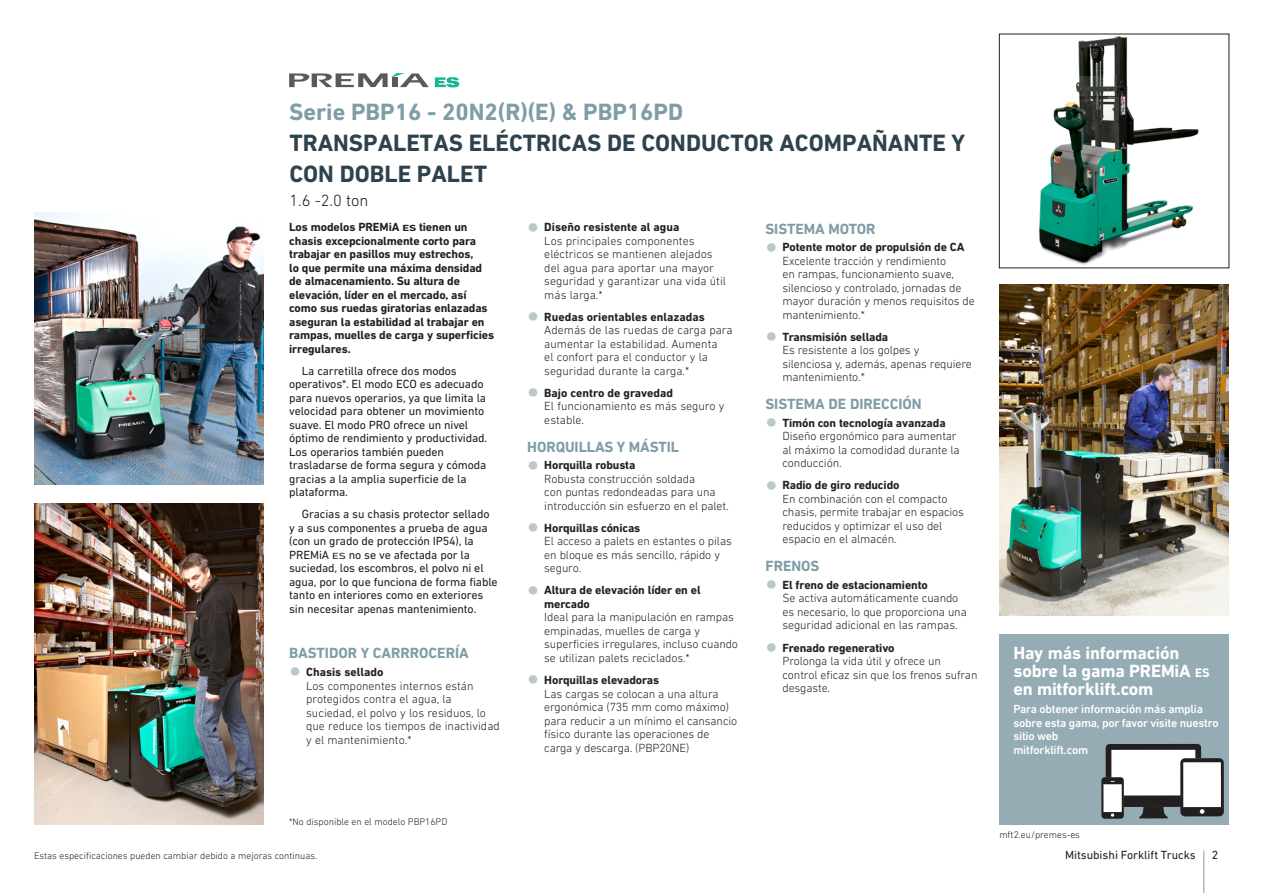
<style>
.page{position:relative;width:1263px;height:893px;background:#fff}
.page>*{position:absolute;margin:0;border:0;box-sizing:border-box;transform-origin:0 0}
.Inside_Capacity_Norm{font:700 24px/30.3px "DIN Next LT Pro";color:#2e424d}
.Inside_Series_Name_N{font:700 24px "DIN Next LT Pro";color:#7f9da7}
.Boxout-Header{font:700 18px/18px "DIN Next LT Pro";letter-spacing:-.01em;color:#fff}
.Inside_Capacity_Norm-2{font:300 16.5px "DIN Next LT Pro";color:#23191c}
.TOP_FEATURES_Section{font:700 15px "DIN Next LT Pro";letter-spacing:-.005em;color:#7f9da7}
.t1{font:300 12px/13.5px "DIN Next LT Pro";letter-spacing:-.01em;color:#231f20}
.FAB_Body_regular_N{font:12px/13.5px "DIN Next LT Pro";letter-spacing:-.01em;color:#231f20}
.FAB_Body_LEAD_-_N{font:700 12px/13.5px "DIN Next LT Pro";letter-spacing:-.01em;color:#231f20}
.Back_Reverse_-_N{font:500 12px/13.5px "DIN Next LT Pro";letter-spacing:-.02em;color:#fff}
.BODY_Smallprint_Norm{font:300 9.75px "DIN Next LT Pro";color:#231f20}
.s1{font-size:9px}
.s2{font-family:"Helvetica Neue LT Std";font-stretch:condensed;font-size:24px;color:#bbc7cc}
.s3{font-weight:700}
.s4{font-size:12.6px}
</style>
<div class="page">
<div style="left:999px;top:634px;width:230px;height:191px;background:#96acb5"></div>
<div style="left:1111px;top:750px;width:84px;height:46px;background:#fff"></div>
<svg style="left:1139px;top:807px;width:29px;height:12px"></svg>
<div style="left:1101px;top:777px;width:23px;height:42px;background:#231f20;border-radius:3px"></div>
<svg style="left:1111px;top:813px;width:3px;height:4px"></svg>
<div style="left:1103px;top:784px;width:19px;height:28px;background:#fff"></div>
<div style="left:1180px;top:758px;width:44px;height:58px;background:#231f20;border-radius:5px"></div>
<svg style="left:1200px;top:809px;width:4px;height:5px"></svg>
<div style="left:1183px;top:762px;width:38px;height:45px;background:#fff"></div>
<svg style="left:1106px;top:744px;width:95px;height:38px"></svg>
<div style="left:1124px;top:795px;width:57px;height:12px;background:#231f20"></div>
<svg style="left:289px;top:73px;width:140px;height:14px"></svg>
<svg style="left:435px;top:77px;width:24px;height:10px"></svg>
<img style="left:999px;top:285px;width:230px;height:330px">
<img style="left:1039px;top:36px;width:160px;height:229px">
<img style="left:34px;top:504px;width:230px;height:321px">
<img style="left:34px;top:213px;width:230px;height:271px">
<hr style="left:1203px;top:851px;width:1px;height:42px;background:#7f9da7">
<p class="Inside_Series_Name_N" style="left:289px;top:98px;width:395px">Serie PBP16 - 20N2(R)(E) &amp; PBP16PD</p>
<p class="Inside_Capacity_Norm" style="left:289px;top:128px;width:677px">TRANSPALETAS ELÉCTRICAS DE CONDUCTOR ACOMPAÑANTE Y<br>CON DOBLE PALET</p>
<p class="Inside_Capacity_Norm-2" style="left:289px;top:191px;width:81px">1.6 -2.0 ton</p>
<p class="FAB_Body_LEAD_-_N" style="left:289px;top:221px;width:206px">Los modelos PREMiA <span class="s1">ES</span> tienen un chasis excepcionalmente corto para trabajar en pasillos muy estrechos,<br>lo que permite una máxima densidad de almacenamiento. Su altura de elevación, líder en el mercado, así como sus ruedas giratorias enlazadas aseguran la estabilidad al trabajar en rampas, muelles de carga y superficies irregulares.</p>
<p class="FAB_Body_regular_N" style="left:289px;top:364px;width:200px;text-indent:13px">La carretilla ofrece dos modos operativos*. El modo ECO es adecuado para nuevos operarios, ya que limita la velocidad para obtener un movimiento suave. El modo PRO ofrece un nivel óptimo de rendimiento y productividad.<br>Los operarios también pueden trasladarse de forma segura y cómoda gracias a la amplia superficie de la plataforma.</p>
<p class="FAB_Body_regular_N" style="left:289px;top:507px;width:210px;text-indent:13px">Gracias a su chasis protector sellado y a sus componentes a prueba de agua (con un grado de protección IP54), la PREMiA <span class="s1">ES</span> no se ve afectada por la suciedad, los escombros, el polvo ni el agua, por lo que funciona de forma fiable tanto en interiores como en exteriores sin necesitar apenas mantenimiento.</p>
<p class="TOP_FEATURES_Section" style="left:289px;top:645px;width:181px">BASTIDOR Y CARRROCERÍA</p>
<p class="t1" style="left:306px;top:665px;width:195px;text-indent:-17px"><span class="s2">•</span> <span class="s3">Chasis sellado<br></span>Los componentes internos están protegidos contra el agua, la suciedad, el polvo y los residuos, lo que reduce los tiempos de inactividad y el mantenimiento.*</p>
<p class="t1" style="left:544px;top:220px;width:183px;text-indent:-17px"><span class="s2">•</span> <span class="s3">Diseño resistente al agua<br></span>Los principales componentes eléctricos se mantienen alejados del agua para aportar una mayor seguridad y garantizar una vida útil más larga.*</p>
<p class="t1" style="left:544px;top:310px;width:190px;text-indent:-17px"><span class="s2">•</span> <span class="s3">Ruedas orientables enlazadas<br></span>Además de las ruedas de carga para aumentar la estabilidad. Aumenta<br>el confort para el conductor y la seguridad durante la carga.*</p>
<p class="t1" style="left:544px;top:386px;width:181px;text-indent:-17px"><span class="s2">•</span> <span class="s3">Bajo centro de gravedad<br></span>El funcionamiento es más seguro y estable.</p>
<p class="TOP_FEATURES_Section" style="left:527px;top:438px;width:153px">HORQUILLAS Y MÁSTIL</p>
<p class="t1" style="left:544px;top:458px;width:186px;text-indent:-17px"><span class="s2">•</span> <span class="s3">Horquilla robusta<br></span>Robusta construcción soldada<br>con puntas redondeadas para una introducción sin esfuerzo en el palet.</p>
<p class="t1" style="left:544px;top:521px;width:189px;text-indent:-17px"><span class="s2">•</span> <span class="s3">Horquillas cónicas<br></span>El acceso a palets en estantes o pilas en bloque es más sencillo, rápido y seguro.</p>
<p class="t1" style="left:544px;top:583px;width:195px;text-indent:-17px"><span class="s2">•</span> <span class="s3">Altura de elevación líder en el mercado<br></span>Ideal para la manipulación en rampas empinadas, muelles de carga y superficies irregulares, incluso cuando se utilizan palets reciclados.*</p>
<p class="t1" style="left:544px;top:673px;width:195px;text-indent:-17px"><span class="s2">•</span> <span class="s3">Horquillas elevadoras<br></span>Las cargas se colocan a una altura ergonómica (735 mm como máximo) para reducir a un mínimo el cansancio físico durante las operaciones de carga y descarga. (PBP20NE)</p>
<p class="TOP_FEATURES_Section" style="left:765px;top:220px;width:112px">SISTEMA MOTOR</p>
<p class="t1" style="left:782px;top:240px;width:194px;text-indent:-17px"><span class="s2">•</span> <span class="s3">Potente motor de propulsión de CA<br></span>Excelente tracción y rendimiento<br>en rampas, funcionamiento suave, silencioso y controlado, jornadas de mayor duración y menos requisitos de mantenimiento.*</p>
<p class="t1" style="left:782px;top:330px;width:191px;text-indent:-17px"><span class="s2">•</span> <span class="s3">Transmisión sellada<br></span>Es resistente a los golpes y silenciosa y, además, apenas requiere mantenimiento.*</p>
<p class="TOP_FEATURES_Section" style="left:765px;top:395px;width:158px">SISTEMA DE DIRECCIÓN</p>
<p class="t1" style="left:782px;top:416px;width:179px;text-indent:-17px"><span class="s2">•</span> <span class="s3">Timón con tecnología avanzada<br></span>Diseño ergonómico para aumentar al máximo la comodidad durante la conducción.</p>
<p class="t1" style="left:782px;top:478px;width:183px;text-indent:-17px"><span class="s2">•</span> <span class="s3">Radio de giro reducido<br></span>En combinación con el compacto chasis, permite trabajar en espacios reducidos y optimizar el uso del espacio en el almacén.</p>
<p class="TOP_FEATURES_Section" style="left:765px;top:557px;width:55px">FRENOS</p>
<p class="t1" style="left:782px;top:578px;width:186px;text-indent:-17px"><span class="s2">•</span> <span class="s3">El freno de estacionamiento<br></span>Se activa automáticamente cuando es necesario, lo que proporciona una seguridad adicional en las rampas.</p>
<p class="t1" style="left:782px;top:640px;width:197px;text-indent:-17px"><span class="s2">•</span> <span class="s3">Frenado regenerativo<br></span>Prolonga la vida útil y ofrece un control eficaz sin que los frenos sufran desgaste.</p>
<p class="Boxout-Header" style="left:1013px;top:644px;width:198px">Hay más información sobre la gama PREMiA <span class="s4">es </span>en mitforklift.com</p>
<p class="Back_Reverse_-_N" style="left:1013px;top:702px;width:207px">Para obtener información más amplia sobre esta gama, por favor visite nuestro sitio web<br>mitforklift.com</p>
<p class="BODY_Smallprint_Norm" style="left:289px;top:816px;width:160px">*No disponible en el modelo PBP16PD</p>
<p class="BODY_Smallprint_Norm" style="left:34px;top:850px;width:285px">Estas especificaciones pueden cambiar debido a mejoras continuas.</p>
<p class="BODY_Smallprint_Norm" style="left:999px;top:829px;width:82px">mft2.eu/premes-es</p>
<p class="FAB_Body_regular_N" style="left:1065px;top:848px;width:132px">Mitsubishi Forklift Trucks</p>
<p class="FAB_Body_regular_N" style="left:1212px;top:848px;width:8px">2</p>
</div>
